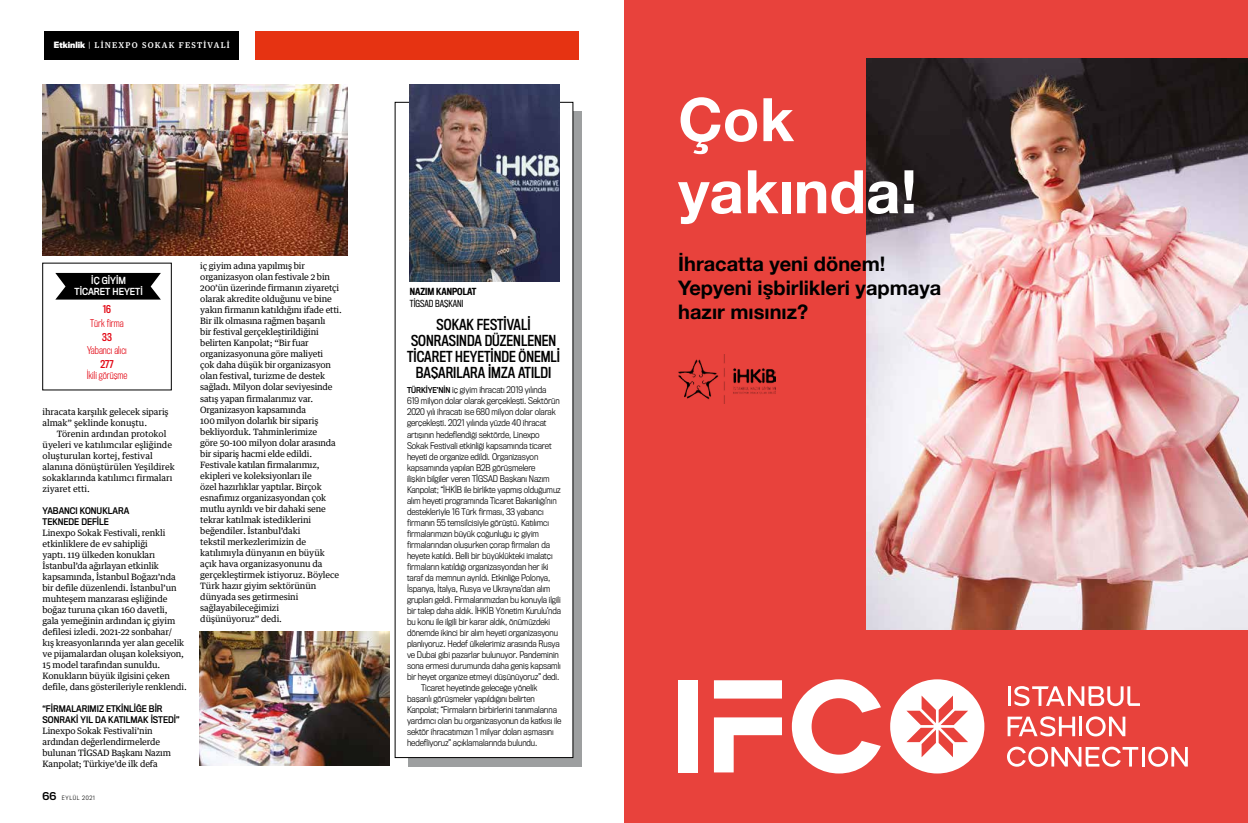
<style>
.page{position:relative;width:1248px;height:823px;background:#fff}
.page>*{position:absolute;margin:0;border:0;box-sizing:border-box;transform-origin:0 0}
.t1{font:700 60px/72px "Helvetica Neue";color:#fff}
.t2{font:700 20px/24px "Helvetica Neue";color:#000}
.t3{font:14px/16px "Titling Gothic FB Cond Standard";color:#000;text-align:center}
.t4{font:300 10px "Titling Gothic FB Cond";color:#e30613}
.t5{font:10px "Titling Gothic FB Cond Standard";color:#e30613}
.t6{font:9px/11px "Titling Gothic FB Narrow Standard";color:#fff;text-align:center}
.t7{font:500 9px "Titling Gothic FB Cond";color:#000}
.t8{font:9px "Titling Gothic FB Cond";color:#000}
.t9{font:8.8px/11px "Guardian Text Egyp";letter-spacing:-.02em;color:#000}
.t10{font:8.8px/11px "Guardian Text Egyp";color:#000}
.t11{font:300 8.5px "Titling Gothic FB Narrow";letter-spacing:-.01em;color:#000}
.t12{font:8.5px/11px "Titling Gothic FB Narrow Standard";color:#000}
.t13{font:500 8px "Guardian Text Egyp";letter-spacing:.155em;color:#fff}
.t14{font:300 5.5px "Titling Gothic FB Narrow";letter-spacing:.12em;color:#000}
.s1{font-family:"Titling Gothic FB Narrow";font-weight:700}
.s2{font-weight:400}
.s3{font-family:"Titling Gothic FB Normal Standard";font-weight:400;font-size:10px}
.s4{font-family:"Titling Gothic FB Narrow Standard";font-weight:400;font-size:7.5px}
</style>
<div class="page">
<div style="left:408px;top:111px;width:173px;height:654px;background:#9d9fa0"></div>
<div style="left:395px;top:102px;width:178px;height:655px;background:#fff"></div>
<img style="left:409px;top:85px;width:150px;height:196px">
<img style="left:200px;top:631px;width:189px;height:134px">
<img style="left:43px;top:84px;width:304px;height:171px">
<div style="left:44px;top:31px;width:194px;height:28px;background:#000"></div>
<div style="left:255px;top:31px;width:323px;height:28px;background:#e63312"></div>
<svg style="left:55px;top:273px;width:106px;height:26px;background:#1a1a1a"></svg>
<div style="left:624px;top:0;width:623px;height:822px;background:#e8423c"></div>
<img style="left:866px;top:58px;width:381px;height:571px">
<div style="left:678px;top:679px;width:20px;height:93px;background:#fff"></div>
<svg style="left:791px;top:679px;width:89px;height:94px"></svg>
<hr style="left:1007px;top:686px;width:3px;height:19px;background:#fff">
<svg style="left:1014px;top:686px;width:125px;height:19px"></svg>
<svg style="left:1007px;top:716px;width:67px;height:20px"></svg>
<hr style="left:1079px;top:716px;width:3px;height:19px;background:#fff">
<svg style="left:1085px;top:716px;width:40px;height:20px"></svg>
<svg style="left:1007px;top:746px;width:131px;height:20px"></svg>
<hr style="left:1141px;top:746px;width:3px;height:20px;background:#fff">
<svg style="left:1148px;top:746px;width:39px;height:20px"></svg>
<svg style="left:890px;top:679px;width:94px;height:94px"></svg>
<svg style="left:714px;top:717px;width:68px;height:55px"></svg>
<svg style="left:714px;top:680px;width:68px;height:18px"></svg>
<img style="left:678px;top:354px;width:97px;height:49px">
<p class="t13" style="left:54px;top:39px;width:177px"><span class="s1">Etkinlik</span> <span class="s2">|</span> LINEXPO SOKAK FESTIVALI</p>
<p class="t6" style="left:75px;top:275px;width:70px">IÇ GIYIM<br>TICARET HEYETI</p>
<p class="t5" style="left:103px;top:302px;width:10px">16</p>
<p class="t4" style="left:90px;top:317px;width:35px">Türk firma</p>
<p class="t5" style="left:102px;top:330px;width:11px">33</p>
<p class="t4" style="left:87px;top:344px;width:41px">Yabancı alıcı</p>
<p class="t5" style="left:100px;top:358px;width:15px">277</p>
<p class="t4" style="left:87px;top:369px;width:42px">İkili görüşme</p>
<p class="t9" style="left:43px;top:405px;width:128px">ihracata karşılık gelecek sipariş almak” şeklinde konuştu.</p>
<p class="t10" style="left:43px;top:427px;width:134px;text-indent:14px">Törenin ardından protokol üyeleri ve katılımcılar eşliğinde oluşturulan kortej, festival alanına dönüştürülen Yeşildirek sokaklarında katılımcı firmaları ziyaret etti.</p>
<p class="t12" style="left:43px;top:504px;width:88px">YABANCI KONUKLARA<br>TEKNEDE DEFİLE</p>
<p class="t9" style="left:43px;top:526px;width:146px">Linexpo Sokak Festivali, renkli etkinliklere de ev sahipliği<br>yaptı. 119 ülkeden konukları İstanbul’da ağırlayan etkinlik kapsamında, İstanbul Boğazı’nda bir defile düzenlendi. İstanbul’un muhteşem manzarası eşliğinde boğaz turuna çıkan 160 davetli,<br>gala yemeğinin ardından iç giyim defilesi izledi. 2021-22 sonbahar/<br>kış kreasyonlarında yer alan gecelik ve pijamalardan oluşan koleksiyon, 15 model tarafından sunuldu.<br>Konukların büyük ilgisini çeken defile, dans gösterileriyle renklendi.</p>
<p class="t12" style="left:43px;top:702px;width:138px">“FİRMALARIMIZ ETKİNLİĞE BİR<br>SONRAKİ YIL DA KATILMAK İSTEDİ”</p>
<p class="t9" style="left:43px;top:724px;width:130px">Linexpo Sokak Festivali’nin ardından değerlendirmelerde bulunan TİGSAD Başkanı Nazım<br>Kanpolat; Türkiye’de ilk defa</p>
<p class="t14" style="left:43px;top:794px;width:54px"><span class="s3">66</span> EYLÜL 2021</p>
<p class="t9" style="left:200px;top:260px;width:143px">iç giyim adına yapılmış bir organizasyon olan festivale 2 bin<br>200’ün üzerinde firmanın ziyaretçi olarak akredite olduğunu ve bine yakın firmanın katıldığını ifade etti.<br>Bir ilk olmasına rağmen başarılı<br>bir festival gerçekleştirildiğini belirten Kanpolat; “Bir fuar organizasyonuna göre maliyeti<br>çok daha düşük bir organizasyon olan festival, turizme de destek sağladı. Milyon dolar seviyesinde satış yapan firmalarımız var.<br>Organizasyon kapsamında<br>100 milyon dolarlık bir sipariş bekliyorduk. Tahminlerimize<br>göre 50-100 milyon dolar arasında bir sipariş hacmi elde edildi.<br>Festivale katılan firmalarımız, ekipleri ve koleksiyonları ile<br>özel hazırlıklar yaptılar. Birçok esnafımız organizasyondan çok mutlu ayrıldı ve bir dahaki sene tekrar katılmak istediklerini beğendiler. İstanbul’daki<br>tekstil merkezlerimizin de katılımıyla dünyanın en büyük açık hava organizasyonunu da gerçekleştirmek istiyoruz. Böylece<br>Türk hazır giyim sektörünün dünyada ses getirmesini sağlayabileceğimizi<br>düşünüyoruz” dedi.</p>
<p class="t7" style="left:410px;top:286px;width:68px">NAZIM KANPOLAT</p>
<p class="t8" style="left:410px;top:298px;width:55px">TİGSAD BAŞKANI</p>
<h3 class="t3" style="left:407px;top:316px;width:154px">SOKAK FESTİVALİ<br>SONRASINDA DÜZENLENEN<br>TİCARET HEYETİNDE ÖNEMLİ<br>BAŞARILARA İMZA ATILDI</h3>
<p class="t11" style="left:407px;top:385px;width:141px"><span class="s4">TÜRKIYE’NIN</span> iç giyim ihracatı 2019 yılında</p>
<p class="t11" style="left:407px;top:396px;width:154px">619 milyon dolar olarak gerçekleşti. Sektörün</p>
<p class="t11" style="left:407px;top:407px;width:150px">2020 yılı ihracatı ise 680 milyon dolar olarak</p>
<p class="t11" style="left:407px;top:418px;width:141px">gerçekleşti. 2021 yılında yüzde 40 ihracat</p>
<p class="t11" style="left:407px;top:429px;width:134px">artışının hedeflendiği sektörde, Linexpo</p>
<p class="t11" style="left:407px;top:440px;width:146px">Sokak Festivali etkinliği kapsamında ticaret</p>
<p class="t11" style="left:407px;top:451px;width:133px">heyeti de organize edildi. Organizasyon</p>
<p class="t11" style="left:407px;top:462px;width:130px">kapsamında yapılan B2B görüşmelere</p>
<p class="t11" style="left:407px;top:473px;width:144px">ilişkin bilgiler veren TİGSAD Başkanı Nazım</p>
<p class="t11" style="left:407px;top:484px;width:155px">Kanpolat; “İHKİB ile birlikte yapmış olduğumuz</p>
<p class="t11" style="left:407px;top:495px;width:151px">alım heyeti programında Ticaret Bakanlığı’nın</p>
<p class="t11" style="left:407px;top:506px;width:138px">destekleriyle 16 Türk firması, 33 yabancı</p>
<p class="t11" style="left:407px;top:517px;width:143px">firmanın 55 temsilcisiyle görüştü. Katılımcı</p>
<p class="t11" style="left:407px;top:528px;width:133px">firmalarımızın büyük çoğunluğu iç giyim</p>
<p class="t11" style="left:407px;top:539px;width:144px">firmalarından oluşurken çorap firmaları da</p>
<p class="t11" style="left:407px;top:550px;width:147px">heyete katıldı. Belli bir büyüklükteki imalatçı</p>
<p class="t11" style="left:407px;top:561px;width:143px">firmaların katıldığı organizasyondan her iki</p>
<p class="t11" style="left:407px;top:572px;width:145px">taraf da memnun ayrıldı. Etkinliğe Polonya,</p>
<p class="t11" style="left:407px;top:583px;width:145px">İspanya, İtalya, Rusya ve Ukrayna’dan alım</p>
<p class="t11" style="left:407px;top:594px;width:155px">grupları geldi. Firmalarımızdan bu konuyla ilgili</p>
<p class="t11" style="left:407px;top:605px;width:155px">bir talep daha aldık. İHKİB Yönetim Kurulu’nda</p>
<p class="t11" style="left:407px;top:616px;width:145px">bu konu ile ilgili bir karar aldık, önümüzdeki</p>
<p class="t11" style="left:407px;top:627px;width:153px">dönemde ikinci bir alım heyeti organizasyonu</p>
<p class="t11" style="left:407px;top:638px;width:154px">planlıyoruz. Hedef ülkelerimiz arasında Rusya</p>
<p class="t11" style="left:407px;top:649px;width:153px">ve Dubai gibi pazarlar bulunuyor. Pandeminin</p>
<p class="t11" style="left:407px;top:660px;width:155px">sona ermesi durumunda daha geniş kapsamlı</p>
<p class="t11" style="left:407px;top:671px;width:154px">bir heyet organize etmeyi düşünüyoruz” dedi.</p>
<p class="t11" style="left:421px;top:682px;width:118px">Ticaret heyetinde geleceğe yönelik</p>
<p class="t11" style="left:407px;top:693px;width:129px">başarılı görüşmeler yapıldığını belirten</p>
<p class="t11" style="left:407px;top:704px;width:151px">Kanpolat; “Firmaların birbirlerini tanımalarına</p>
<p class="t11" style="left:407px;top:715px;width:156px">yardımcı olan bu organizasyonun da katkısı ile</p>
<p class="t11" style="left:407px;top:726px;width:148px">sektör ihracatımızın 1 milyar doları aşmasını</p>
<p class="t11" style="left:407px;top:737px;width:132px">hedefliyoruz” açıklamalarında bulundu.</p>
<h1 class="t1" style="left:678px;top:85px;width:240px">Çok yakında!</h1>
<h2 class="t2" style="left:678px;top:252px;width:264px">İhracatta yeni dönem!<br>Yepyeni işbirlikleri yapmaya hazır mısınız?</h2>
</div>
